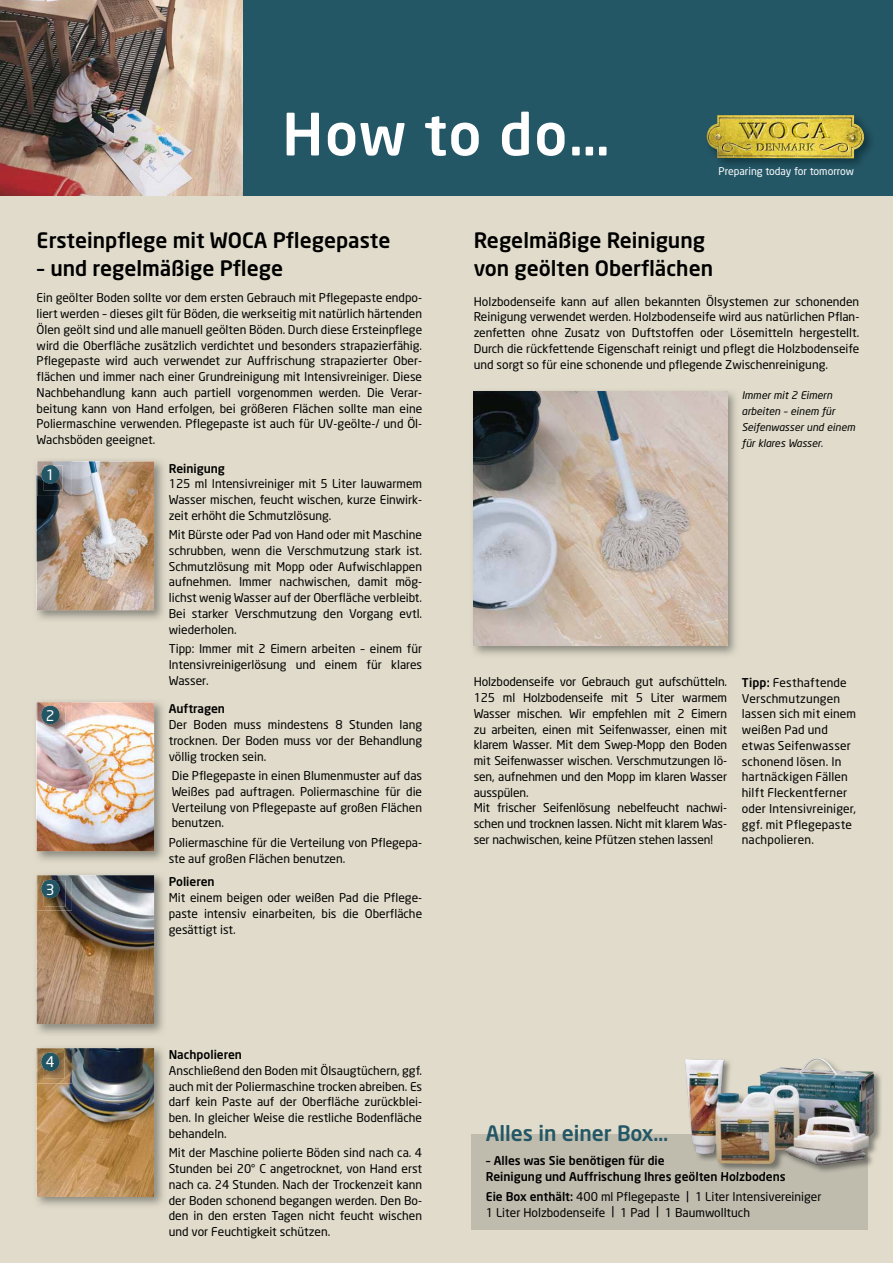
<style>
.page{position:relative;width:893px;height:1263px;background:#e0dbca}
.page>*{position:absolute;margin:0;border:0;box-sizing:border-box;transform-origin:0 0}
.t1{font:500 57.6px "Neo Sans";letter-spacing:.025em;color:#fff}
.t2{font:500 21px/27.8px "Neo Sans";color:#000}
.t3{font:500 21px "Neo Sans";color:#245766}
.t4{font:14.55px "Neo Sans";color:#fff}
.t5{font:12px/15.8px "Neo Sans";color:#000}
.t6{font:500 12px/15.8px "Neo Sans";color:#000}
.t7{font:italic 10.5px/15.8px "Neo Sans";color:#000}
.t8{font:10.5px "Neo Sans";color:#fff}
.s1{font-weight:500}
</style>
<div class="page">
<div style="left:242px;top:0;width:651px;height:196px;background:#245766"></div>
<img style="left:0;top:0;width:242px;height:196px">
<img style="left:706px;top:127px;width:165px;height:38px">
<img style="left:707px;top:115px;width:157px;height:43px">
<img style="left:36px;top:701px;width:127px;height:160px">
<img style="left:37px;top:702px;width:117px;height:149px">
<img style="left:36px;top:874px;width:127px;height:160px">
<img style="left:37px;top:875px;width:117px;height:149px">
<img style="left:36px;top:1047px;width:127px;height:159px">
<img style="left:37px;top:1048px;width:117px;height:149px">
<img style="left:36px;top:460px;width:127px;height:160px">
<img style="left:37px;top:461px;width:117px;height:149px">
<img style="left:473px;top:391px;width:263px;height:264px">
<img style="left:474px;top:392px;width:253px;height:253px">
<img style="left:37px;top:461px;width:35px;height:35px">
<svg style="left:41px;top:465px;width:19px;height:19px"></svg>
<img style="left:44px;top:465px;width:19px;height:26px">
<img style="left:44px;top:465px;width:16px;height:19px">
<img style="left:37px;top:702px;width:35px;height:34px">
<svg style="left:41px;top:706px;width:19px;height:18px"></svg>
<img style="left:43px;top:706px;width:22px;height:27px">
<img style="left:43px;top:706px;width:17px;height:18px">
<img style="left:37px;top:876px;width:35px;height:34px">
<svg style="left:41px;top:880px;width:19px;height:18px"></svg>
<img style="left:44px;top:880px;width:21px;height:27px">
<img style="left:44px;top:880px;width:16px;height:18px">
<img style="left:37px;top:1049px;width:35px;height:34px">
<svg style="left:41px;top:1053px;width:19px;height:18px"></svg>
<img style="left:43px;top:1053px;width:22px;height:25px">
<img style="left:43px;top:1053px;width:17px;height:18px">
<div style="left:471px;top:1134px;width:397px;height:96px;background:#bfbcae"></div>
<img style="left:815px;top:1058px;width:66px;height:108px">
<img style="left:690px;top:1134px;width:178px;height:38px">
<img style="left:690px;top:1172px;width:76px;height:2px">
<img style="left:684px;top:1059px;width:182px;height:106px">
<p class="t1" style="left:282px;top:98px;width:329px">How to do…</p>
<p class="t8" style="left:718px;top:164px;width:137px">Preparing today for tomorrow</p>
<p class="t2" style="left:37px;top:226px;width:355px">Ersteinpflege mit WOCA Pflegepaste</p>
<p class="t2" style="left:37px;top:254px;width:248px">– und regelmäßige Pflege</p>
<p class="t5" style="left:37px;top:290px;width:387px;text-align:justify">Ein geölter Boden sollte vor dem ersten Gebrauch mit Pflegepaste endpo&shy;liert werden – dieses gilt für Böden, die werkseitig mit natürlich härtenden Ölen geölt sind und alle manuell geölten Böden. Durch diese Ersteinpflege wird die Oberfläche zusätzlich verdichtet und besonders strapazierfähig.<br>Pflegepaste wird auch verwendet zur Auffrischung strapazierter Ober&shy;flächen und immer nach einer Grundreinigung mit Intensivreiniger. Diese Nachbehandlung kann auch partiell vorgenommen werden. Die Verar&shy;beitung kann von Hand erfolgen, bei größeren Flächen sollte man eine Poliermaschine verwenden. Pflegepaste ist auch für UV-geölte-/ und Öl-Wachsböden geeignet.</p>
<p class="t4" style="left:46px;top:466px;width:10px">1</p>
<p class="t4" style="left:46px;top:706px;width:10px">2</p>
<p class="t4" style="left:46px;top:880px;width:10px">3</p>
<p class="t4" style="left:46px;top:1053px;width:10px">4</p>
<p class="t5" style="left:169px;top:460px;width:255px"><span class="s1">Reinigung<br></span>125 ml Intensivreiniger mit 5 Liter lauwarmem Wasser mischen, feucht wischen, kurze Einwirk&shy;zeit erhöht die Schmutzlösung.</p>
<p class="t5" style="left:169px;top:527px;width:255px;text-align:justify">Mit Bürste oder Pad von Hand oder mit Maschine schrubben, wenn die Verschmutzung stark ist.<br>Schmutzlösung mit Mopp oder Aufwischlappen aufnehmen. Immer nachwischen, damit mög&shy;lichst wenig Wasser auf der Oberfläche verbleibt.<br>Bei starker Verschmutzung den Vorgang evtl. wiederholen.</p>
<p class="t5" style="left:169px;top:641px;width:255px;text-align:justify">Tipp: Immer mit 2 Eimern arbeiten – einem für Intensivreinigerlösung und einem für klares Wasser.</p>
<p class="t5" style="left:169px;top:701px;width:255px"><span class="s1">Auftragen<br></span>Der Boden muss mindestens 8 Stunden lang trocknen. Der Boden muss vor der Behandlung völlig trocken sein.</p>
<p class="t5" style="left:172px;top:768px;width:252px;text-align:justify">Die Pflegepaste in einen Blumenmuster auf das Weißes pad auftragen. Poliermaschine für die Verteilung von Pflegepaste auf großen Flächen benutzen.</p>
<p class="t5" style="left:169px;top:834px;width:255px">Poliermaschine für die Verteilung von Pflegepa&shy;ste auf großen Flächen benutzen.</p>
<p class="t5" style="left:169px;top:874px;width:255px"><span class="s1">Polieren<br></span>Mit einem beigen oder weißen Pad die Pflege&shy;paste intensiv einarbeiten, bis die Oberfläche gesättigt ist.</p>
<p class="t5" style="left:169px;top:1047px;width:255px"><span class="s1">Nachpolieren<br></span>Anschließend den Boden mit Ölsaugtüchern, ggf. auch mit der Poliermaschine trocken abreiben. Es darf kein Paste auf der Oberfläche zurückblei&shy;ben. In gleicher Weise die restliche Bodenfläche behandeln.</p>
<p class="t5" style="left:169px;top:1145px;width:255px;text-align:justify">Mit der Maschine polierte Böden sind nach ca. 4<br>Stunden bei 20° C angetrocknet, von Hand erst nach ca. 24 Stunden. Nach der Trockenzeit kann der Boden schonend begangen werden. Den Bo&shy;den in den ersten Tagen nicht feucht wischen und vor Feuchtigkeit schützen.</p>
<p class="t2" style="left:474px;top:226px;width:241px">Regelmäßige Reinigung von geölten Oberflächen</p>
<p class="t5" style="left:474px;top:293px;width:387px;text-align:justify">Holzbodenseife kann auf allen bekannten Ölsystemen zur schonenden Reinigung verwendet werden. Holzbodenseife wird aus natürlichen Pflan&shy;zenfetten ohne Zusatz von Duftstoffen oder Lösemitteln hergestellt.<br>Durch die rückfettende Eigenschaft reinigt und pflegt die Holzbodenseife und sorgt so für eine schonende und pflegende Zwischenreinigung.</p>
<p class="t7" style="left:742px;top:387px;width:115px">Immer mit 2 Eimern arbeiten – einem für<br>Seifenwasser und einem für klares Wasser.</p>
<p class="t5" style="left:474px;top:674px;width:255px">Holzbodenseife vor Gebrauch gut aufschütteln.<br>125 ml Holzbodenseife mit 5 Liter warmem Wasser mischen. Wir empfehlen mit 2 Eimern zu arbeiten, einen mit Seifenwasser, einen mit klarem Wasser. Mit dem Swep-Mopp den Boden mit Seifenwasser wischen. Verschmutzungen lö&shy;sen, aufnehmen und den Mopp im klaren Wasser ausspülen.<br>Mit frischer Seifenlösung nebelfeucht nachwi&shy;schen und trocknen lassen. Nicht mit klarem Was&shy;ser nachwischen, keine Pfützen stehen lassen!</p>
<p class="t5" style="left:742px;top:674px;width:116px"><span class="s1">Tipp:</span> Festhaftende<br>Verschmutzungen lassen sich mit einem weißen Pad und etwas Seifenwasser schonend lösen. In hartnäckigen Fällen hilft Fleckentferner oder Intensivreiniger, ggf. mit Pflegepaste nachpolieren.</p>
<p class="t3" style="left:486px;top:1120px;width:184px">Alles in einer Box…</p>
<p class="t6" style="left:486px;top:1153px;width:301px">– Alles was Sie benötigen für die<br>Reinigung und Auffrischung Ihres geölten Holzbodens</p>
<p class="t5" style="left:486px;top:1188px;width:337px"><span class="s1">Eie Box enthält:</span> 400 ml Pflegepaste | 1 Liter Intensivereiniger<br>1 Liter Holzbodenseife | 1 Pad | 1 Baumwolltuch</p>
</div>
